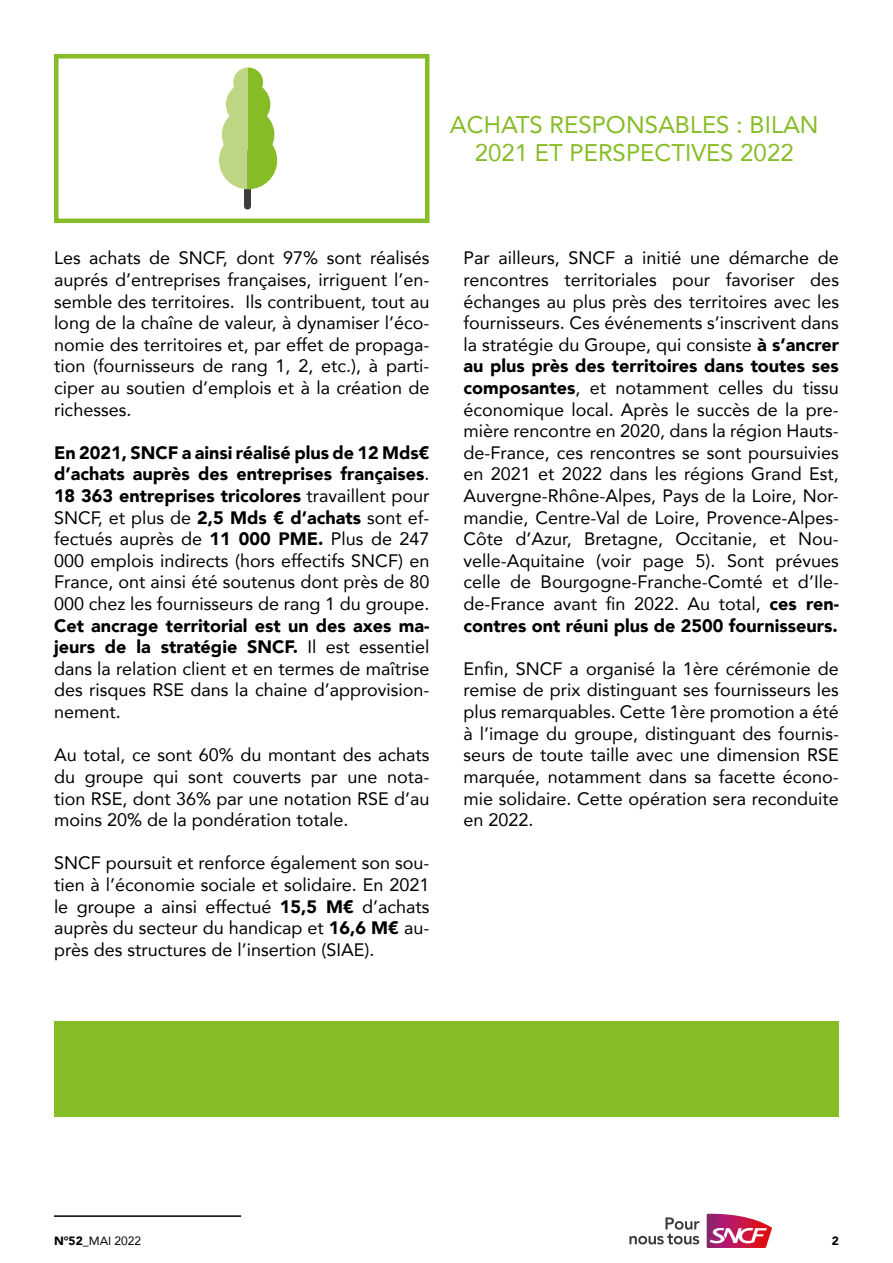
<style>
.page{position:relative;width:893px;height:1263px;background:#fff}
.page>*{position:absolute;margin:0;border:0;box-sizing:border-box;transform-origin:0 0}
.t1{font:24px/28.8px "Avenir";color:#86bc25;text-align:center}
.t2{font:18px/21.6px "Avenir";color:#000;text-align:justify}
.t3{font:12px "Avenir";color:#000}
.t4{font:900 12px "Avenir";color:#000}
.s1{font-weight:900}
</style>
<div class="page">
<hr style="left:54px;top:1215px;width:187px;height:2px;background:#000">
<svg style="left:707px;top:1214px;width:65px;height:34px"></svg>
<svg style="left:629px;top:1217px;width:70px;height:27px"></svg>
<div style="left:244px;top:150px;width:7px;height:60px;background:#3c3c3b;border-radius:3px"></div>
<svg style="left:219px;top:67px;width:58px;height:122px"></svg>
<div style="left:54px;top:54px;width:375px;height:169px;border:4px solid #86bc28"></div>
<div style="left:54px;top:1022px;width:785px;height:95px;background:#86bc25"></div>
<h1 class="t1" style="left:450px;top:109px;width:370px">ACHATS RESPONSABLES : BILAN<br>2021 ET PERSPECTIVES 2022</h1>
<p class="t2" style="left:54px;top:247px;width:377px">Les achats de SNCF, dont 97% sont réalisés auprés d’entreprises françaises, irriguent l’en&shy;semble des territoires. Ils contribuent, tout au long de la chaîne de valeur, à dynamiser l’éco&shy;nomie des territoires et, par effet de propaga&shy;tion (fournisseurs de rang 1, 2, etc.), à parti&shy;ciper au soutien d’emplois et à la création de richesses.</p>
<p class="t2" style="left:54px;top:441px;width:377px"><span class="s1">En 2021, SNCF a ainsi réalisé plus de 12 Mds€ d’achats auprès des entreprises françaises</span>.<br><span class="s1">18 363 entreprises tricolores</span> travaillent pour SNCF, et plus de <span class="s1">2,5 Mds € d’achats</span> sont ef&shy;fectués auprès de <span class="s1">11 000 PME.</span> Plus de 247<br>000 emplois indirects (hors effectifs SNCF) en France, ont ainsi été soutenus dont près de 80<br>000 chez les fournisseurs de rang 1 du groupe.</p>
<p class="t2" style="left:54px;top:614px;width:377px"><span class="s1">Cet ancrage territorial est un des axes ma&shy;jeurs de la stratégie SNCF.</span> Il est essentiel dans la relation client et en termes de maîtrise des risques RSE dans la chaine d’approvision&shy;nement.</p>
<p class="t2" style="left:54px;top:744px;width:377px">Au total, ce sont 60% du montant des achats du groupe qui sont couverts par une nota&shy;tion RSE, dont 36% par une notation RSE d’au moins 20% de la pondération totale.</p>
<p class="t2" style="left:54px;top:852px;width:377px">SNCF poursuit et renforce également son sou&shy;tien à l’économie sociale et solidaire. En 2021 le groupe a ainsi effectué <span class="s1">15,5 M€</span> d’achats auprès du secteur du handicap et <span class="s1">16,6 M€</span> au&shy;près des structures de l’insertion (SIAE).</p>
<p class="t2" style="left:463px;top:247px;width:377px">Par ailleurs, SNCF a initié une démarche de rencontres territoriales pour favoriser des échanges au plus près des territoires avec les fournisseurs. Ces événements s’inscrivent dans la stratégie du Groupe, qui consiste <span class="s1">à s’ancrer au plus près des territoires dans toutes ses composantes</span>, et notamment celles du tissu économique local. Après le succès de la pre&shy;mière rencontre en 2020, dans la région Hauts&shy;de-France, ces rencontres se sont poursuivies en 2021 et 2022 dans les régions Grand Est, Auvergne-Rhône-Alpes, Pays de la Loire, Nor&shy;mandie, Centre-Val de Loire, Provence-Alpes-Côte d’Azur, Bretagne, Occitanie, et Nou&shy;velle-Aquitaine (voir page 5). Sont prévues celle de Bourgogne-Franche-Comté et d’Ile&shy;de-France avant fin 2022. Au total, <span class="s1">ces ren&shy;contres ont réuni plus de 2500 fournisseurs.</span></p>
<p class="t2" style="left:463px;top:657px;width:377px">Enfin, SNCF a organisé la 1ère cérémonie de remise de prix distinguant ses fournisseurs les plus remarquables. Cette 1ère promotion a été à l’image du groupe, distinguant des fournis&shy;seurs de toute taille avec une dimension RSE marquée, notamment dans sa facette écono&shy;mie solidaire. Cette opération sera reconduite en 2022.</p>
<p class="t3" style="left:54px;top:1231px;width:89px"><span class="s1">N°52</span>_MAI 2022</p>
<p class="t4" style="left:832px;top:1230px;width:9px">2</p>
</div>
